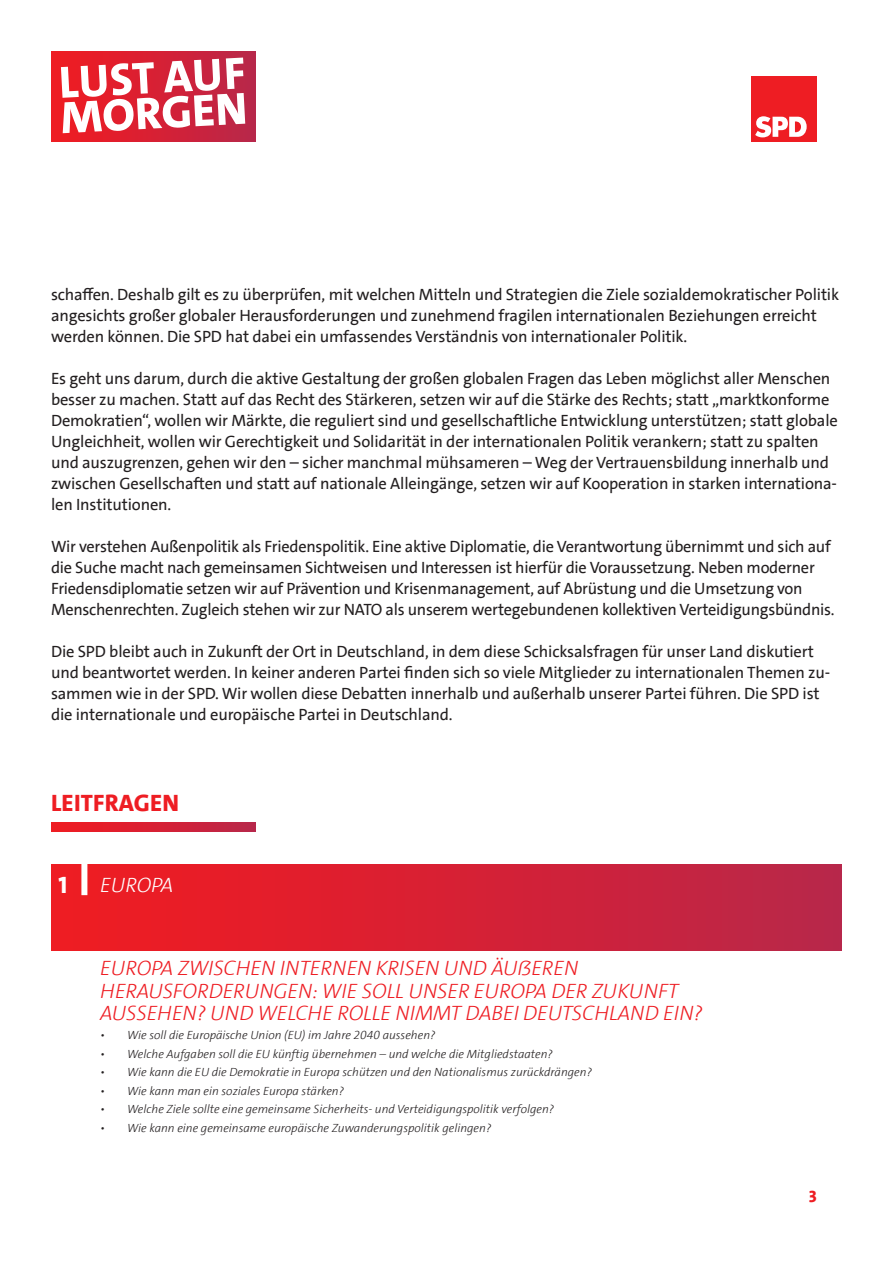
<style>
.page{position:relative;width:893px;height:1263px;background:#fff}
.page>*{position:absolute;margin:0;border:0;box-sizing:border-box;transform-origin:0 0}
.t1{font:800 24px "SPD The Sans Versal";letter-spacing:.01em;color:#ee1d23}
.t2{font:800 24px "SPD The Sans Versal";color:#fff}
.t3{font:italic 300 21px/22.5px "SPD The Sans Versal";letter-spacing:-.005em;color:#ee1d23}
.t4{font:italic 300 21px "SPD The Sans Versal";letter-spacing:-.005em;color:#fff}
.t5{font:16.5px/21px "SPD The Sans";letter-spacing:-.01em;color:#231f20}
.t6{font:800 16.5px "SPD The Sans Versal";color:#ee1d23}
.t7{font:italic 300 12px "SPD The Sans";color:#231f20}
</style>
<div class="page">
<div style="left:751px;top:76px;width:65px;height:66px;background:#ee1d23"></div>
<svg style="left:755px;top:116px;width:52px;height:21px"></svg>
<div style="left:51px;top:51px;width:204px;height:91px;background:linear-gradient(to right,#f21b20,#ba274a)"></div>
<svg style="left:61px;top:58px;width:184px;height:75px"></svg>
<svg style="left:51px;top:823px;width:204px;height:8px;background:#d62034"></svg>
<div style="left:51px;top:864px;width:791px;height:86px;background:linear-gradient(to right,#f21b20,#ba2649)"></div>
<div style="left:81px;top:864px;width:6px;height:31px;background:#fff"></div>
<p class="t5" style="left:51px;top:284px;width:790px">schaffen. Deshalb gilt es zu überprüfen, mit welchen Mitteln und Strategien die Ziele sozialdemokratischer Politik angesichts großer globaler Herausforderungen und zunehmend fragilen internationalen Beziehungen erreicht werden können. Die SPD hat dabei ein umfassendes Verständnis von internationaler Politik.</p>
<p class="t5" style="left:51px;top:368px;width:788px">Es geht uns darum, durch die aktive Gestaltung der großen globalen Fragen das Leben möglichst aller Menschen besser zu machen. Statt auf das Recht des Stärkeren, setzen wir auf die Stärke des Rechts; statt „marktkonforme Demokratien“, wollen wir Märkte, die reguliert sind und gesellschaftliche Entwicklung unterstützen; statt globale Ungleichheit, wollen wir Gerechtigkeit und Solidarität in der internationalen Politik verankern; statt zu spalten und auszugrenzen, gehen wir den – sicher manchmal mühsameren – Weg der Vertrauensbildung innerhalb und zwischen Gesellschaften und statt auf nationale Alleingänge, setzen wir auf Kooperation in starken internationa&shy;len Institutionen.</p>
<p class="t5" style="left:51px;top:536px;width:785px">Wir verstehen Außenpolitik als Friedenspolitik. Eine aktive Diplomatie, die Verantwortung übernimmt und sich auf die Suche macht nach gemeinsamen Sichtweisen und Interessen ist hierfür die Voraussetzung. Neben moderner Friedensdiplomatie setzen wir auf Prävention und Krisenmanagement, auf Abrüstung und die Umsetzung von Menschenrechten. Zugleich stehen wir zur NATO als unserem wertegebundenen kollektiven Verteidigungsbündnis.</p>
<p class="t5" style="left:51px;top:641px;width:781px">Die SPD bleibt auch in Zukunft der Ort in Deutschland, in dem diese Schicksalsfragen für unser Land diskutiert und beantwortet werden. In keiner anderen Partei finden sich so viele Mitglieder zu internationalen Themen zu&shy;sammen wie in der SPD. Wir wollen diese Debatten innerhalb und außerhalb unserer Partei führen. Die SPD ist die internationale und europäische Partei in Deutschland.</p>
<h1 class="t1" style="left:51px;top:787px;width:130px">LEITFRAGEN</h1>
<h1 class="t2" style="left:58px;top:869px;width:10px">1</h1>
<p class="t4" style="left:100px;top:871px;width:75px">EUROPA</p>
<p class="t3" style="left:100px;top:957px;width:604px">EUROPA ZWISCHEN INTERNEN KRISEN UND ÄUßEREN<br>HERAUSFORDERUNGEN: WIE SOLL UNSER EUROPA DER ZUKUNFT<br>AUSSEHEN? UND WELCHE ROLLE NIMMT DABEI DEUTSCHLAND EIN?</p>
<p class="t7" style="left:100px;top:1027px;width:337px">• Wie soll die Europäische Union (EU) im Jahre 2040 aussehen?</p>
<p class="t7" style="left:100px;top:1046px;width:454px">• Welche Aufgaben soll die EU künftig übernehmen – und welche die Mitgliedstaaten?</p>
<p class="t7" style="left:100px;top:1064px;width:493px">• Wie kann die EU die Demokratie in Europa schützen und den Nationalismus zurückdrängen?</p>
<p class="t7" style="left:100px;top:1083px;width:245px">• Wie kann man ein soziales Europa stärken?</p>
<p class="t7" style="left:100px;top:1102px;width:455px">• Welche Ziele sollte eine gemeinsame Sicherheits- und Verteidigungspolitik verfolgen?</p>
<p class="t7" style="left:100px;top:1120px;width:392px">• Wie kann eine gemeinsame europäische Zuwanderungspolitik gelingen?</p>
<p class="t6" style="left:809px;top:1186px;width:9px">3</p>
</div>
